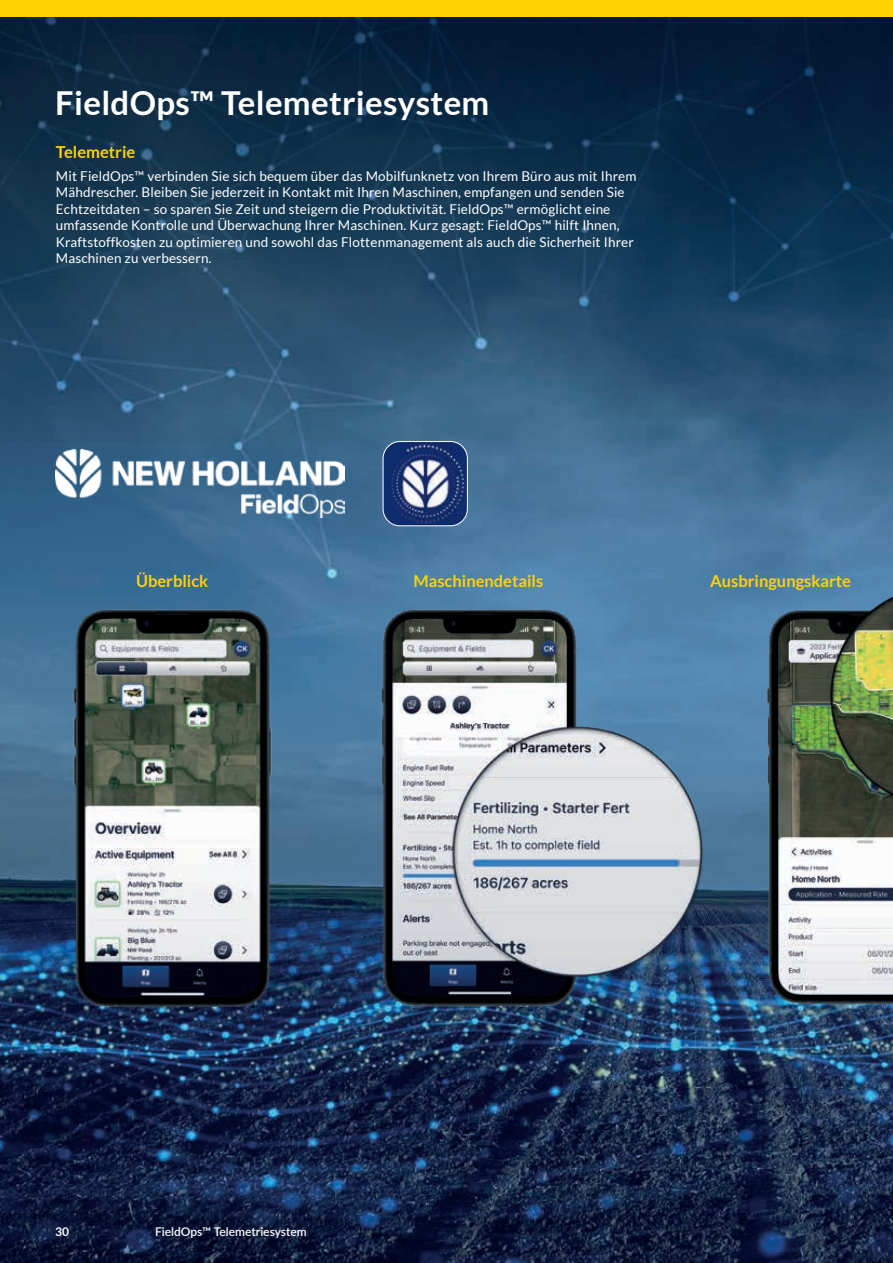
<style>
.page{position:relative;width:893px;height:1263px;background:#fff}
.page>*{position:absolute;margin:0;border:0;box-sizing:border-box;transform-origin:0 0}
.t1{font:700 33px "Lato";letter-spacing:.01em;color:#fff}
.t2{font:700 16.5px "Lato";color:#fed105}
.t3{font:13.5px/16.5px "Lato";letter-spacing:.01em;color:#fff}
.t4{font:600 12px "Lato";color:#fff}
.t5{font:700 12px "Lato";color:#fff}
</style>
<div class="page">
<div style="left:0;top:0;width:893px;height:17px;background:#fed105"></div>
<img style="left:0;top:17px;width:893px;height:1246px">
<img style="left:63px;top:606px;width:219px;height:403px">
<img style="left:738px;top:574px;width:155px;height:446px">
<img style="left:365px;top:595px;width:351px;height:425px">
<img style="left:55px;top:449px;width:289px;height:69px">
<img style="left:383px;top:441px;width:84px;height:85px">
<div style="left:383px;top:441px;width:85px;height:85px;border:1px solid #fff;border-radius:17px"></div>
<h1 class="t1" style="left:55px;top:84px;width:436px">FieldOps™ Telemetriesystem</h1>
<p class="t2" style="left:56px;top:142px;width:81px">Telemetrie</p>
<p class="t3" style="left:56px;top:168px;width:582px">Mit FieldOps™ verbinden Sie sich bequem über das Mobilfunknetz von Ihrem Büro aus mit Ihrem Mähdrescher. Bleiben Sie jederzeit in Kontakt mit Ihren Maschinen, empfangen und senden Sie Echtzeitdaten – so sparen Sie Zeit und steigern die Produktivität. FieldOps™ ermöglicht eine umfassende Kontrolle und Überwachung Ihrer Maschinen. Kurz gesagt: FieldOps™ hilft Ihnen, Kraftstoffkosten zu optimieren und sowohl das Flottenmanagement als auch die Sicherheit Ihrer Maschinen zu verbessern.</p>
<p class="t2" style="left:136px;top:572px;width:74px">Überblick</p>
<p class="t2" style="left:413px;top:572px;width:131px">Maschinendetails</p>
<p class="t2" style="left:710px;top:572px;width:142px">Ausbringungskarte</p>
<p class="t5" style="left:55px;top:1224px;width:15px">30</p>
<p class="t4" style="left:155px;top:1223px;width:153px">FieldOps™ Telemetriesystem</p>
</div>
